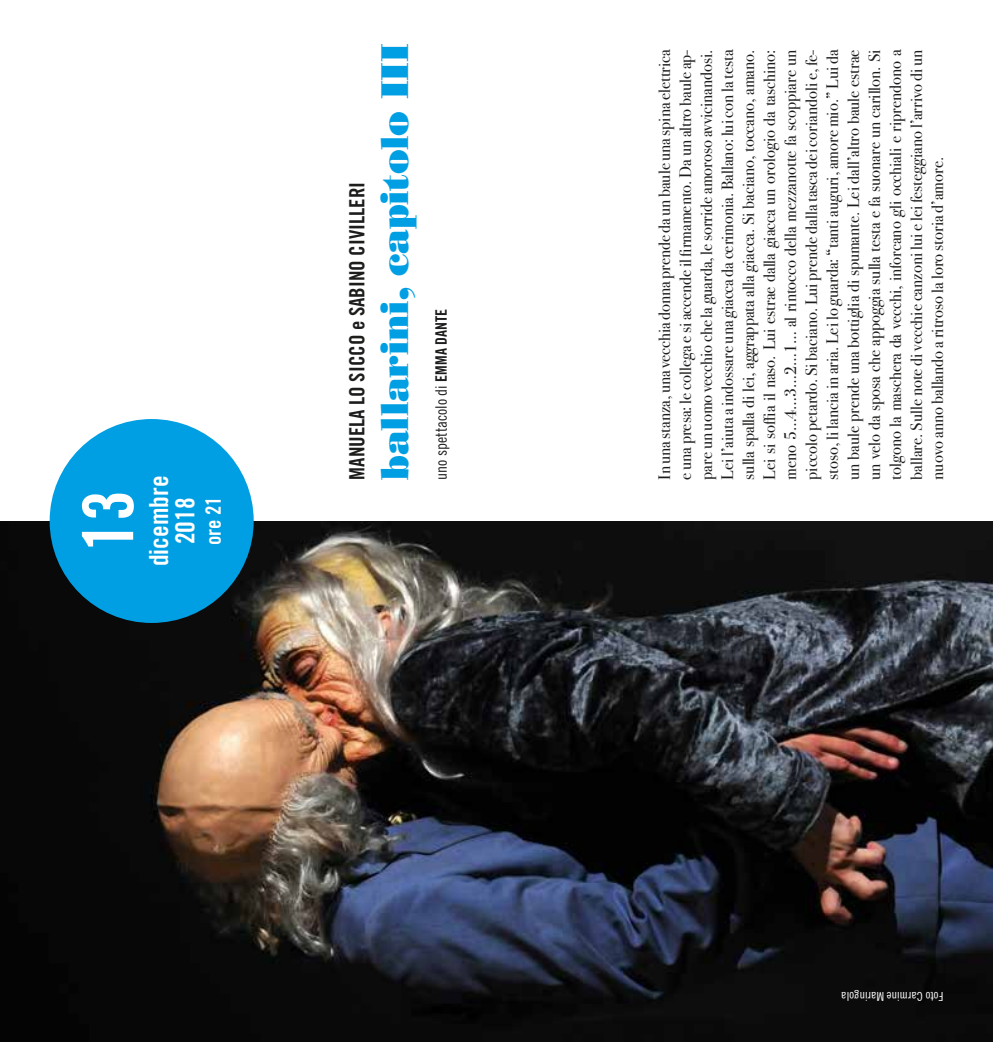
<style>
.page{position:relative;width:993px;height:1042px;background:#fff}
.page>*{position:absolute;margin:0;border:0;box-sizing:border-box;transform-origin:0 0}
.t1{font:70px "Trade Gothic LT Std Bd Cn 20";color:#fff}
.t2{font:38.5px "Bodoni Poster";letter-spacing:-.01em;color:#009fe3}
.t3{font:26.25px/26.2px "Trade Gothic LT Std Bd Cn 20";color:#fff;text-align:center}
.t4{font:21px "Trade Gothic LT Std Bd Cn 20";color:#1d1d1b}
.t5{font:21px "Trade Gothic LT Std Bd Cn 20";color:#fff}
.t6{font:16.62px/21px "Bodoni Svty Two ITCTT";color:#1d1d1b;text-align:justify}
.t7{font:15.75px "Trade Gothic LT Std Cn 18";color:#1d1d1b}
.t8{font:12.25px "Trade Gothic LT Std Cn 18";color:#fff}
.s1{font-family:"Trade Gothic LT Std Bd Cn 20"}
</style>
<div class="page">
<img style="left:0;top:521px;width:992px;height:521px">
<div style="left:50px;top:419px;width:203px;height:204px;background:#009fe3;border-radius:50%"></div>
<h1 class="t1" style="left:66px;top:552px;width:64px;rotate:-90deg">13</h1>
<h3 class="t3" style="left:145px;top:566px;width:92px;rotate:-90deg">dicembre<br>2018</h3>
<p class="t5" style="left:200px;top:545px;width:50px;rotate:-90deg">ore 21</p>
<p class="t4" style="left:344px;top:480px;width:299px;rotate:-90deg">MANUELA LO SICCO e SABINO CIVILLERI</p>
<h2 class="t2" style="left:371px;top:480px;width:437px;rotate:-90deg">ballarini, capitolo III</h2>
<p class="t7" style="left:431px;top:480px;width:172px;rotate:-90deg">uno spettacolo di <span class="s1">EMMA DANTE</span></p>
<p class="t6" style="left:652px;top:480px;width:432px;rotate:-90deg">In una stanza, una vecchia donna prende da un baule una spina elettrica e una presa: le collega e si accende il firmamento. Da un altro baule ap&shy;pare un uomo vecchio che la guarda, le sorride amoroso avvicinandosi.<br>Lei l’aiuta a indossare una giacca da cerimonia. Ballano: lui con la testa sulla spalla di lei, aggrappata alla giacca. Si baciano, toccano, amano.<br>Lei si soffia il naso. Lui estrae dalla giacca un orologio da taschino: meno 5…4…3…2…1… al rintocco della mezzanotte fa scoppiare un piccolo petardo. Si baciano. Lui prende dalla tasca dei coriandoli e, fe&shy;stoso, li lancia in aria. Lei lo guarda: “tanti auguri, amore mio.” Lui da un baule prende una bottiglia di spumante. Lei dall’altro baule estrae un velo da sposa che appoggia sulla testa e fa suonare un carillon. Si tolgono la maschera da vecchi, inforcano gli occhiali e riprendono a ballare. Sulle note di vecchie canzoni lui e lei festeggiano l’arrivo di un nuovo anno ballando a ritroso la loro storia d’amore.</p>
<p class="t8" style="left:943px;top:1004px;width:104px;rotate:-180deg">Foto Carmine Maringola</p>
</div>
